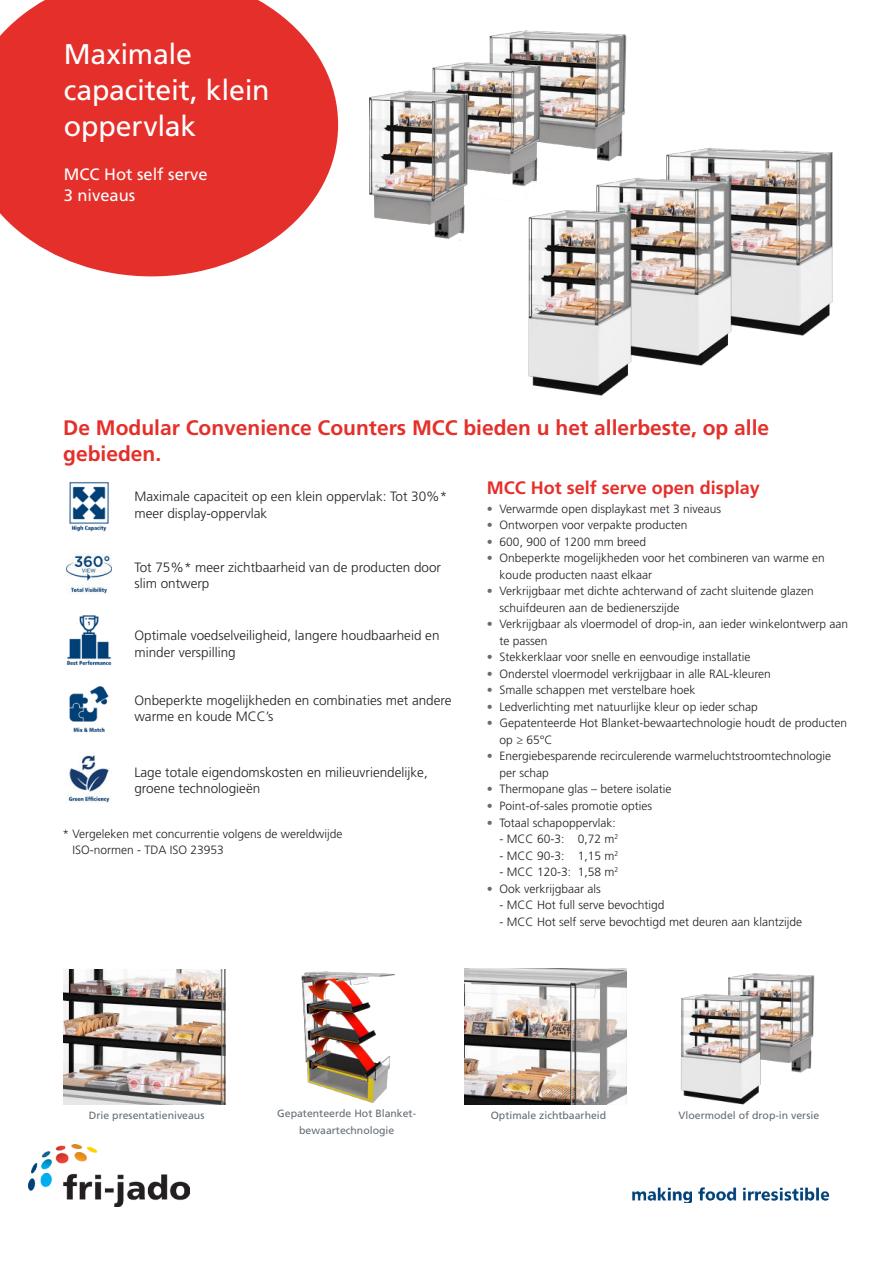
<style>
.page{position:relative;width:893px;height:1263px;background:#fff}
.page>*{position:absolute;margin:0;border:0;box-sizing:border-box;transform-origin:0 0}
.t1{font:28.5px/36px "Frutiger LT Std";letter-spacing:-.01em;color:#fff}
.t2{font:700 21px/25.5px "Frutiger LT Std";color:#e52f2a}
.t3{font:700 18px "Frutiger LT Std";color:#e52f2a}
.t4{font:16.5px/21px "Frutiger LT Std";color:#fff}
.t5{font:300 13.5px/16.5px "Frutiger LT Std";color:#231f20}
.t6{font:300 12px/16.5px "Frutiger LT Std";color:#231f20}
.t7{font:10.5px/16.5px "Frutiger LT Std";color:#636d75;text-align:center}
.s1{color:#636d75}
</style>
<div class="page">
<svg style="left:0;top:0;width:338px;height:276px;background:#e84a46"></svg>
<img style="left:301px;top:971px;width:94px;height:132px">
<img style="left:63px;top:969px;width:163px;height:135px">
<img style="left:464px;top:968px;width:163px;height:136px">
<img style="left:489px;top:30px;width:138px;height:132px">
<img style="left:622px;top:147px;width:210px;height:189px">
<img style="left:596px;top:176px;width:158px;height:190px">
<img style="left:528px;top:207px;width:125px;height:189px">
<img style="left:432px;top:47px;width:120px;height:140px">
<img style="left:369px;top:76px;width:115px;height:165px">
<img style="left:728px;top:973px;width:87px;height:100px">
<img style="left:681px;top:991px;width:92px;height:114px">
<img style="left:29px;top:1144px;width:161px;height:62px">
<img style="left:632px;top:1187px;width:197px;height:16px">
<img style="left:69px;top:482px;width:40px;height:48px">
<img style="left:67px;top:553px;width:45px;height:39px">
<img style="left:67px;top:617px;width:45px;height:48px">
<img style="left:69px;top:686px;width:40px;height:46px">
<img style="left:67px;top:755px;width:45px;height:46px">
<h1 class="t1" style="left:64px;top:38px;width:207px">Maximale capaciteit, klein oppervlak</h1>
<h3 class="t4" style="left:64px;top:165px;width:145px">MCC Hot self serve<br>3 niveaus</h3>
<h2 class="t2" style="left:63px;top:417px;width:707px">De Modular Convenience Counters MCC bieden u het allerbeste, op alle gebieden.</h2>
<p class="t5" style="left:134px;top:489px;width:314px">Maximale capaciteit op een klein oppervlak: Tot 30%* meer display-oppervlak</p>
<p class="t5" style="left:134px;top:560px;width:308px">Tot 75%* meer zichtbaarheid van de producten door slim ontwerp</p>
<p class="t5" style="left:134px;top:628px;width:307px">Optimale voedselveiligheid, langere houdbaarheid en minder verspilling</p>
<p class="t5" style="left:134px;top:693px;width:319px">Onbeperkte mogelijkheden en combinaties met andere warme en koude MCC’s</p>
<p class="t5" style="left:134px;top:765px;width:295px">Lage totale eigendomskosten en milieuvriendelijke, groene technologieën</p>
<p class="t6" style="left:72px;top:826px;width:272px;text-indent:-10px">* Vergeleken met concurrentie volgens de wereldwijde<br>ISO-normen - TDA ISO 23953</p>
<h3 class="t3" style="left:487px;top:480px;width:275px">MCC Hot self serve open display</h3>
<p class="t6" style="left:487px;top:501px;width:236px"><span class="s1">•</span> Verwarmde open displaykast met 3 niveaus</p>
<p class="t6" style="left:487px;top:518px;width:202px"><span class="s1">•</span> Ontworpen voor verpakte producten</p>
<p class="t6" style="left:487px;top:534px;width:161px"><span class="s1">•</span> 600, 900 of 1200 mm breed</p>
<p class="t6" style="left:500px;top:551px;width:327px;text-indent:-13px"><span class="s1">•</span> Onbeperkte mogelijkheden voor het combineren van warme en koude producten naast elkaar</p>
<p class="t6" style="left:500px;top:584px;width:316px;text-indent:-13px"><span class="s1">•</span> Verkrijgbaar met dichte achterwand of zacht sluitende glazen schuifdeuren aan de bedienerszijde</p>
<p class="t6" style="left:500px;top:617px;width:350px;text-indent:-13px"><span class="s1">•</span> Verkrijgbaar als vloermodel of drop-in, aan ieder winkelontwerp aan te passen</p>
<p class="t6" style="left:487px;top:650px;width:265px"><span class="s1">•</span> Stekkerklaar voor snelle en eenvoudige installatie</p>
<p class="t6" style="left:487px;top:666px;width:285px"><span class="s1">•</span> Onderstel vloermodel verkrijgbaar in alle RAL-kleuren</p>
<p class="t6" style="left:487px;top:683px;width:210px"><span class="s1">•</span> Smalle schappen met verstelbare hoek</p>
<p class="t6" style="left:487px;top:699px;width:272px"><span class="s1">•</span> Ledverlichting met natuurlijke kleur op ieder schap</p>
<p class="t6" style="left:500px;top:716px;width:349px;text-indent:-13px"><span class="s1">•</span> Gepatenteerde Hot Blanket-bewaartechnologie houdt de producten op ≥ 65°C</p>
<p class="t6" style="left:500px;top:749px;width:333px;text-indent:-13px"><span class="s1">•</span> Energiebesparende recirculerende warmeluchtstroomtechnologie per schap</p>
<p class="t6" style="left:487px;top:782px;width:186px"><span class="s1">•</span> Thermopane glas – betere isolatie</p>
<p class="t6" style="left:487px;top:798px;width:167px"><span class="s1">•</span> Point-of-sales promotie opties</p>
<p class="t6" style="left:487px;top:815px;width:130px"><span class="s1">•</span> Totaal schapoppervlak:</p>
<p class="t6" style="left:500px;top:831px;width:120px">- MCC 60-3: 0,72 m<sup>2</sup></p>
<p class="t6" style="left:500px;top:848px;width:120px">- MCC 90-3: 1,15 m<sup>2</sup></p>
<p class="t6" style="left:500px;top:864px;width:120px">- MCC 120-3: 1,58 m<sup>2</sup></p>
<p class="t6" style="left:487px;top:881px;width:116px"><span class="s1">•</span> Ook verkrijgbaar als</p>
<p class="t6" style="left:500px;top:897px;width:166px">- MCC Hot full serve bevochtigd</p>
<p class="t6" style="left:500px;top:914px;width:304px">- MCC Hot self serve bevochtigd met deuren aan klantzijde</p>
<p class="t7" style="left:89px;top:1108px;width:117px">Drie presentatieniveaus</p>
<p class="t7" style="left:277px;top:1106px;width:140px">Gepatenteerde Hot Blanket&shy;bewaartechnologie</p>
<p class="t7" style="left:679px;top:1108px;width:142px">Vloermodel of drop-in versie</p>
<p class="t7" style="left:491px;top:1108px;width:117px">Optimale zichtbaarheid</p>
</div>
